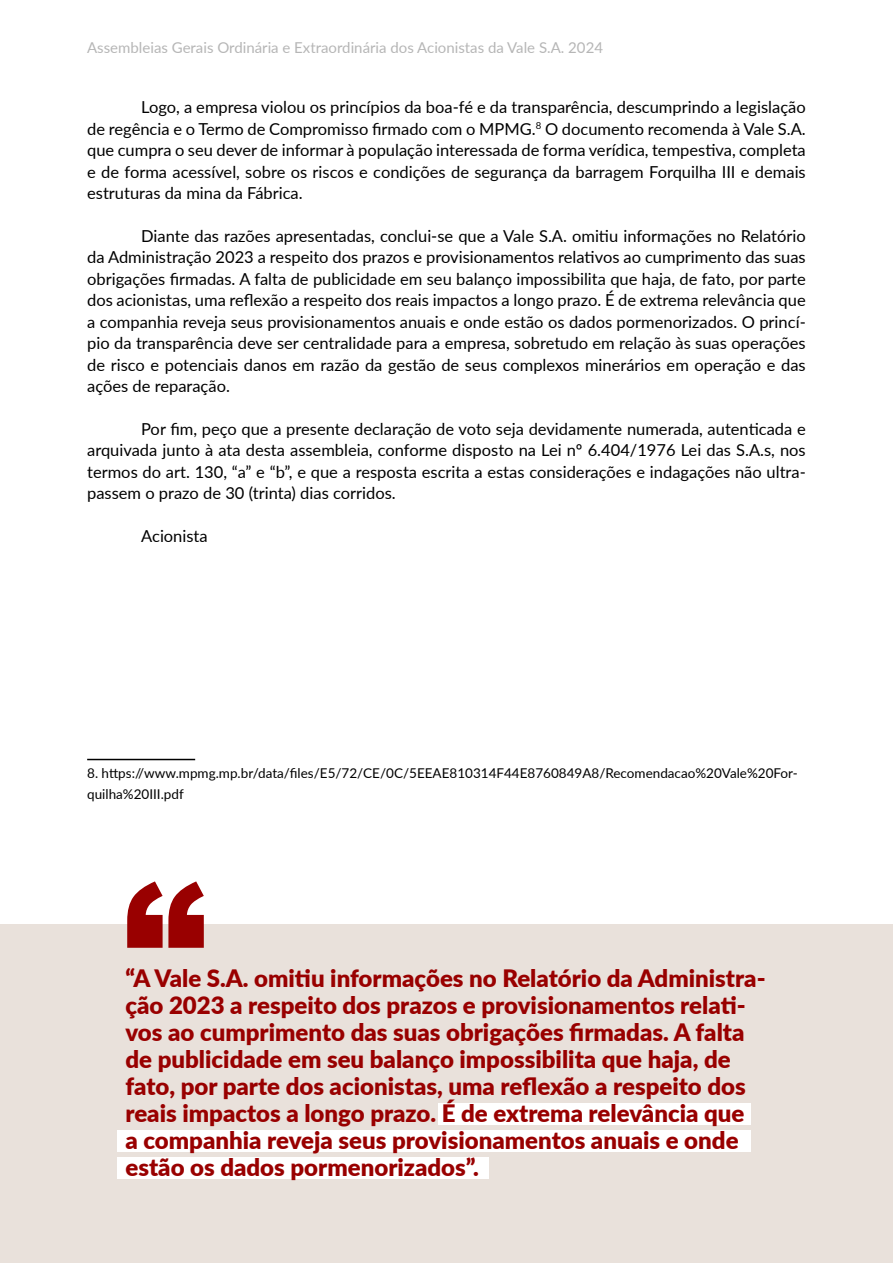
<style>
.page{position:relative;width:893px;height:1263px;background:#fff}
.page>*{position:absolute;margin:0;border:0;box-sizing:border-box;transform-origin:0 0}
.t1{font:900 166.5px "Arial";color:#900}
.t2{font:900 24px/27px "Lato";color:#900}
.t3{font:16.5px/21.5px "Lato";color:#000;text-align:justify}
.t4{font:15px "Lato";color:#b6b6b6}
.t5{font:13.5px/21.6px "Lato";color:#000}
</style>
<div class="page">
<hr style="left:87px;top:759px;width:108px;height:1px;background:#000">
<div style="left:0;top:925px;width:893px;height:338px;background:#e9e1db"></div>
<div style="left:438px;top:1103px;width:312px;height:22px;background:#fff"></div>
<div style="left:117px;top:1130px;width:633px;height:21px;background:#fff"></div>
<div style="left:117px;top:1158px;width:372px;height:21px;background:#fff"></div>
<p class="t4" style="left:87px;top:36px;width:517px">Assembleias Gerais Ordinária e Extraordinária dos Acionistas da Vale S.A. 2024</p>
<p class="t3" style="left:87px;top:96px;width:720px;text-indent:54px">Logo, a empresa violou os princípios da boa-fé e da transparência, descumprindo a legislação de regência e o Termo de Compromisso firmado com o MPMG.<sup>8</sup> O documento recomenda à Vale S.A. que cumpra o seu dever de informar à população interessada de forma verídica, tempestiva, completa e de forma acessível, sobre os riscos e condições de segurança da barragem Forquilha III e demais estruturas da mina da Fábrica.</p>
<p class="t3" style="left:87px;top:224px;width:720px;text-indent:54px">Diante das razões apresentadas, conclui-se que a Vale S.A. omitiu informações no Relatório da Administração 2023 a respeito dos prazos e provisionamentos relativos ao cumprimento das suas obrigações firmadas. A falta de publicidade em seu balanço impossibilita que haja, de fato, por parte dos acionistas, uma reflexão a respeito dos reais impactos a longo prazo. É de extrema relevância que a companhia reveja seus provisionamentos anuais e onde estão os dados pormenorizados. O princí&shy;pio da transparência deve ser centralidade para a empresa, sobretudo em relação às suas operações de risco e potenciais danos em razão da gestão de seus complexos minerários em operação e das ações de reparação.</p>
<p class="t3" style="left:87px;top:418px;width:720px;text-indent:54px">Por fim, peço que a presente declaração de voto seja devidamente numerada, autenticada e arquivada junto à ata desta assembleia, conforme disposto na Lei nº 6.404/1976 Lei das S.A.s, nos termos do art. 130, “a” e “b”, e que a resposta escrita a estas considerações e indagações não ultra&shy;passem o prazo de 30 (trinta) dias corridos.</p>
<p class="t3" style="left:141px;top:525px;width:68px">Acionista</p>
<p class="t5" style="left:87px;top:761px;width:712px">8. https://www.mpmg.mp.br/data/files/E5/72/CE/0C/5EEAE810314F44E8760849A8/Recomendacao%20Vale%20For&shy;quilha%20III.pdf</p>
<p class="t1" style="left:123px;top:822px;width:85px">“</p>
<p class="t2" style="left:125px;top:963px;width:642px">“A Vale S.A. omitiu informações no Relatório da Administra&shy;ção 2023 a respeito dos prazos e provisionamentos relati&shy;vos ao cumprimento das suas obrigações firmadas. A falta de publicidade em seu balanço impossibilita que haja, de fato, por parte dos acionistas, uma reflexão a respeito dos reais impactos a longo prazo. É de extrema relevância que<br>a companhia reveja seus provisionamentos anuais e onde estão os dados pormenorizados”.</p>
</div>
